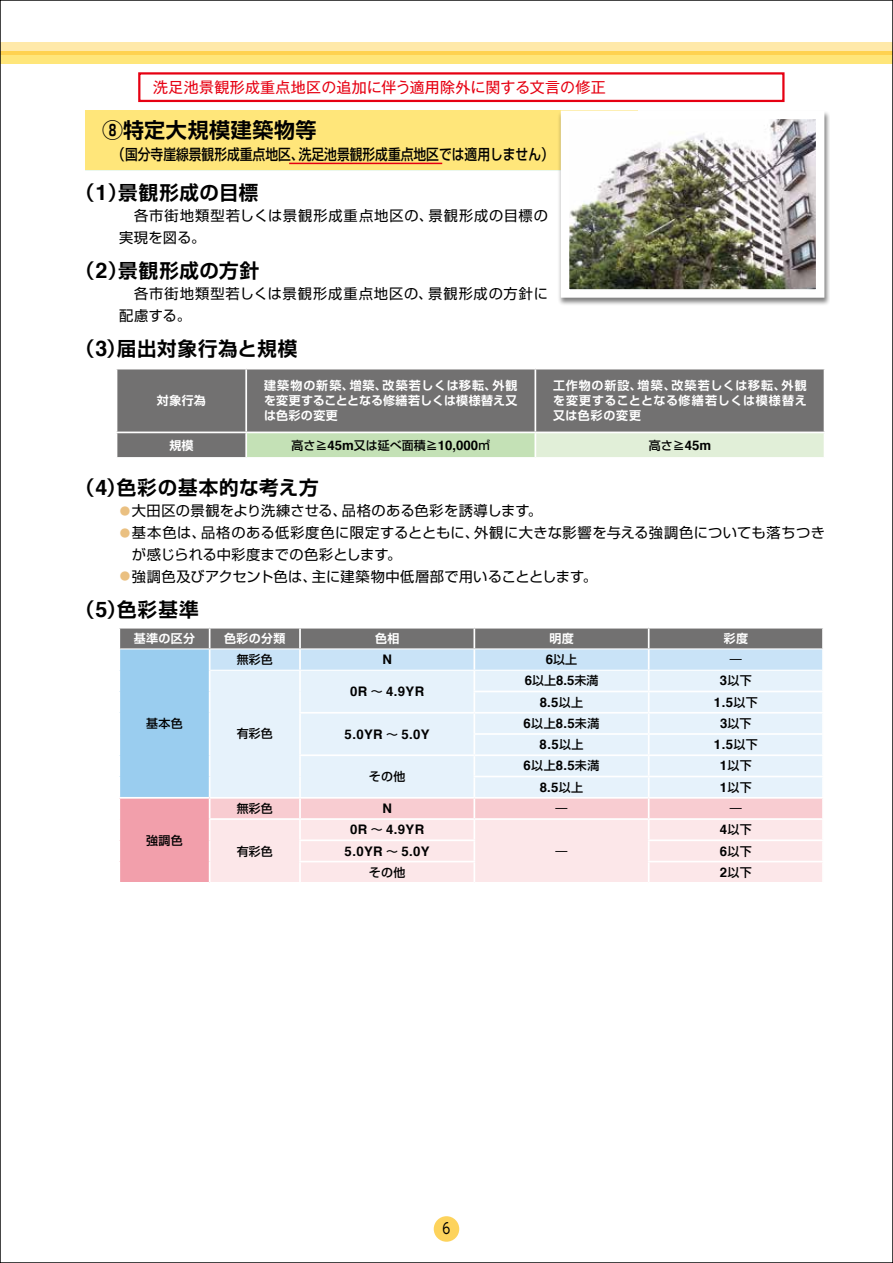
<style>
.page{position:relative;width:893px;height:1263px;background:#fff}
.page>*{position:absolute;margin:0;border:0;box-sizing:border-box;transform-origin:0 0}
.t1{font:700 21px "Shin Go Pro De";letter-spacing:.03em;color:#000}
.t2{font:700 19.5px "Shin Go Pro De";letter-spacing:.04em;color:#000}
.t3{font:500 15px "Shin Go Pro";color:#000;scale:.85 1}
.t4{font:15px "Gothic MB101 Pro";letter-spacing:.02em;color:#e60012}
.t5{font:15px "UD Shin Go Pro";color:#000;scale:.8 1}
.t6{font:14.25px/21.8px "Shin Go Pro";letter-spacing:.055em;color:#000}
.t7{font:14.25px/21.8px "Shin Go Pro";letter-spacing:.035em;color:#000}
.t8{font:14.25px "Shin Go Pro";letter-spacing:.015em;color:#000}
.t9{font:700 13.2px "Helvetica";letter-spacing:.025em;color:#000}
.t10{font:700 12px/15px "Shin Go Pro De";letter-spacing:.045em;color:#fff;text-align:justify}
.t11{font:500 12px "Shin Go Pro";letter-spacing:.005em;color:#000}
.s1{font-family:"Helvetica";font-size:21.45px}
.s2{font-family:"Helvetica";font-weight:700;font-size:13.2px}
.s3{font-size:10.5px;color:#eac081}
.s4{font-family:"Shin Go Pro";font-weight:500;font-size:12px}
</style>
<div class="page">
<div style="left:0;top:51px;width:893px;height:13px;background:#ffe67a"></div>
<svg style="left:2px;top:43px;width:889px;height:12px;background:#ffe18b"></svg>
<div style="left:85px;top:111px;width:553px;height:59px;background:#ffe67a"></div>
<div style="left:117px;top:369px;width:707px;height:88px;background:#727171"></div>
<div style="left:246px;top:432px;width:289px;height:26px;background:#c4e1b6"></div>
<div style="left:535px;top:432px;width:289px;height:26px;background:#e1efd8"></div>
<hr style="left:245px;top:369px;width:2px;height:63px;background:#fff">
<hr style="left:534px;top:369px;width:2px;height:63px;background:#fff">
<hr style="left:116px;top:432px;width:130px;height:1px;background:#fff">
<hr style="left:246px;top:432px;width:289px;height:1px;background:#fff">
<hr style="left:245px;top:433px;width:2px;height:24px;background:#fff">
<hr style="left:535px;top:432px;width:290px;height:1px;background:#fff">
<hr style="left:534px;top:433px;width:2px;height:24px;background:#fff">
<hr style="left:246px;top:457px;width:289px;height:2px;background:#fff">
<hr style="left:535px;top:457px;width:290px;height:2px;background:#fff">
<svg style="left:119px;top:628px;width:704px;height:255px;background:#dddce5"></svg>
<hr style="left:299px;top:628px;width:2px;height:20px;background:#fff">
<hr style="left:473px;top:628px;width:2px;height:20px;background:#fff">
<hr style="left:648px;top:628px;width:2px;height:20px;background:#fff">
<hr style="left:118px;top:628px;width:2px;height:21px;background:#fff">
<hr style="left:822px;top:628px;width:2px;height:21px;background:#fff">
<hr style="left:120px;top:648px;width:90px;height:1px;background:#fff">
<hr style="left:210px;top:648px;width:90px;height:1px;background:#fff">
<hr style="left:300px;top:648px;width:174px;height:1px;background:#fff">
<hr style="left:474px;top:648px;width:175px;height:1px;background:#fff">
<hr style="left:649px;top:648px;width:173px;height:1px;background:#fff">
<hr style="left:210px;top:670px;width:90px;height:1px;background:#fff">
<hr style="left:300px;top:670px;width:174px;height:1px;background:#fff">
<hr style="left:474px;top:670px;width:175px;height:1px;background:#fff">
<hr style="left:649px;top:670px;width:173px;height:1px;background:#fff">
<div style="left:558px;top:110px;width:272px;height:197px;background:#000;opacity:.5"></div>
<img style="left:571px;top:121px;width:243px;height:167px">
<div style="left:561px;top:111px;width:263px;height:187px;border:9px solid #fff"></div>
<div style="left:434px;top:1216px;width:25px;height:26px;background:#fdd35c;border-radius:50%"></div>
<hr style="left:289px;top:163px;width:153px;height:1px;background:#e60012">
<div style="left:138px;top:72px;width:646px;height:30px;border:2px solid #e60012"></div>
<p class="t4" style="left:153px;top:75px;width:454px">洗足池景観形成重点地区の追加に伴う適用除外に関する文言の修正</p>
<h1 class="t1" style="left:102px;top:113px;width:216px">⑧特定大規模建築物等</h1>
<p class="t3" style="left:112px;top:142px;width:521px">（国分寺崖線景観形成重点地区、洗足池景観形成重点地区では適用しません）</p>
<h2 class="t2" style="left:75px;top:177px;width:185px">（<span class="s1">1</span>）景観形成の目標</h2>
<p class="t6" style="left:119px;top:203px;width:430px">　各市街地類型若しくは景観形成重点地区の、景観形成の目標の実現を図る。</p>
<h2 class="t2" style="left:75px;top:255px;width:206px">（<span class="s1">2</span>）景観形成の方針　</h2>
<p class="t6" style="left:119px;top:281px;width:430px">　各市街地類型若しくは景観形成重点地区の、景観形成の方針に配慮する。</p>
<h2 class="t2" style="left:75px;top:333px;width:223px">（<span class="s1">3</span>）届出対象行為と規模</h2>
<p class="t10" style="left:157px;top:392px;width:50px">対象行為</p>
<p class="t10" style="left:264px;top:377px;width:255px">建築物の新築、増築、改築若しくは移転、外観を変更することとなる修繕若しくは模様替え又は色彩の変更</p>
<p class="t10" style="left:553px;top:377px;width:255px">工作物の新設、増築、改築若しくは移転、外観を変更することとなる修繕若しくは模様替え又は色彩の変更</p>
<p class="t10" style="left:169px;top:436px;width:25px">規模</p>
<p class="t11" style="left:291px;top:435px;width:200px">高さ≧<span class="s2">45m</span>又は延べ面積≧<span class="s2">10,000</span>㎡</p>
<p class="t11" style="left:649px;top:435px;width:64px">高さ≧<span class="s2">45m</span></p>
<h2 class="t2" style="left:75px;top:472px;width:245px">（<span class="s1">4</span>）色彩の基本的な考え方</h2>
<p class="t8" style="left:120px;top:499px;width:424px"><span class="s3">●</span>大田区の景観をより洗練させる、品格のある色彩を誘導します。</p>
<p class="t7" style="left:132px;top:520px;width:695px;text-indent:-12px"><span class="s3">●</span>基本色は、品格のある低彩度色に限定するとともに、外観に大きな影響を与える強調色についても落ちつきが感じられる中彩度までの色彩とします。</p>
<p class="t8" style="left:120px;top:565px;width:478px"><span class="s3">●</span>強調色及びアクセント色は、主に建築物中低層部で用いることとします。</p>
<h2 class="t2" style="left:75px;top:593px;width:125px">（<span class="s1">5</span>）色彩基準</h2>
<p class="t10" style="left:134px;top:629px;width:63px">基準の区分</p>
<p class="t10" style="left:224px;top:629px;width:63px">色彩の分類</p>
<p class="t10" style="left:375px;top:629px;width:26px">色相</p>
<p class="t10" style="left:549px;top:629px;width:26px">明度</p>
<p class="t10" style="left:724px;top:629px;width:26px">彩度</p>
<p class="t11" style="left:237px;top:650px;width:38px">無彩色</p>
<p class="t9" style="left:382px;top:649px;width:11px">N</p>
<p class="t11" style="left:546px;top:650px;width:33px"><span class="s2">6</span>以上</p>
<p class="t11" style="left:730px;top:650px;width:13px">―</p>
<p class="t11" style="left:146px;top:713px;width:38px">基本色</p>
<p class="t11" style="left:146px;top:830px;width:38px">強調色</p>
<p class="t11" style="left:237px;top:724px;width:38px">有彩色</p>
<p class="t9" style="left:350px;top:680px;width:76px">0R <span class="s4">～</span> 4.9YR</p>
<p class="t9" style="left:345px;top:723px;width:87px">5.0YR <span class="s4">～</span> 5.0Y</p>
<p class="t11" style="left:369px;top:767px;width:38px">その他</p>
<p class="t9" style="left:525px;top:670px;width:75px">6<span class="s4">以上</span>8.5<span class="s4">未満</span></p>
<p class="t11" style="left:720px;top:671px;width:34px"><span class="s2">3</span>以下</p>
<p class="t9" style="left:540px;top:691px;width:45px">8.5<span class="s4">以上</span></p>
<p class="t9" style="left:714px;top:691px;width:45px">1.5<span class="s4">以下</span></p>
<p class="t9" style="left:524px;top:713px;width:77px">6<span class="s4">以上</span>8.5<span class="s4">未満</span></p>
<p class="t11" style="left:720px;top:713px;width:33px"><span class="s2">3</span>以下</p>
<p class="t9" style="left:540px;top:734px;width:45px">8.5<span class="s4">以上</span></p>
<p class="t9" style="left:714px;top:734px;width:45px">1.5<span class="s4">以下</span></p>
<p class="t9" style="left:524px;top:755px;width:77px">6<span class="s4">以上</span>8.5<span class="s4">未満</span></p>
<p class="t11" style="left:720px;top:756px;width:34px"><span class="s2">1</span>以下</p>
<p class="t9" style="left:540px;top:776px;width:45px">8.5<span class="s4">以上</span></p>
<p class="t11" style="left:720px;top:777px;width:34px"><span class="s2">1</span>以下</p>
<p class="t11" style="left:237px;top:798px;width:38px">無彩色</p>
<p class="t9" style="left:382px;top:798px;width:11px">N</p>
<p class="t11" style="left:555px;top:798px;width:13px">―</p>
<p class="t11" style="left:730px;top:798px;width:13px">―</p>
<p class="t11" style="left:237px;top:841px;width:38px">有彩色</p>
<p class="t11" style="left:720px;top:820px;width:34px"><span class="s2">4</span>以下</p>
<p class="t9" style="left:350px;top:819px;width:76px">0R <span class="s4">～</span> 4.9YR</p>
<p class="t9" style="left:345px;top:840px;width:87px">5.0YR <span class="s4">～</span> 5.0Y</p>
<p class="t11" style="left:720px;top:841px;width:34px"><span class="s2">6</span>以下</p>
<p class="t11" style="left:369px;top:862px;width:38px">その他</p>
<p class="t11" style="left:720px;top:862px;width:34px"><span class="s2">2</span>以下</p>
<p class="t11" style="left:555px;top:841px;width:13px">―</p>
<p class="t5" style="left:442px;top:1216px;width:11px">6</p>
</div>
